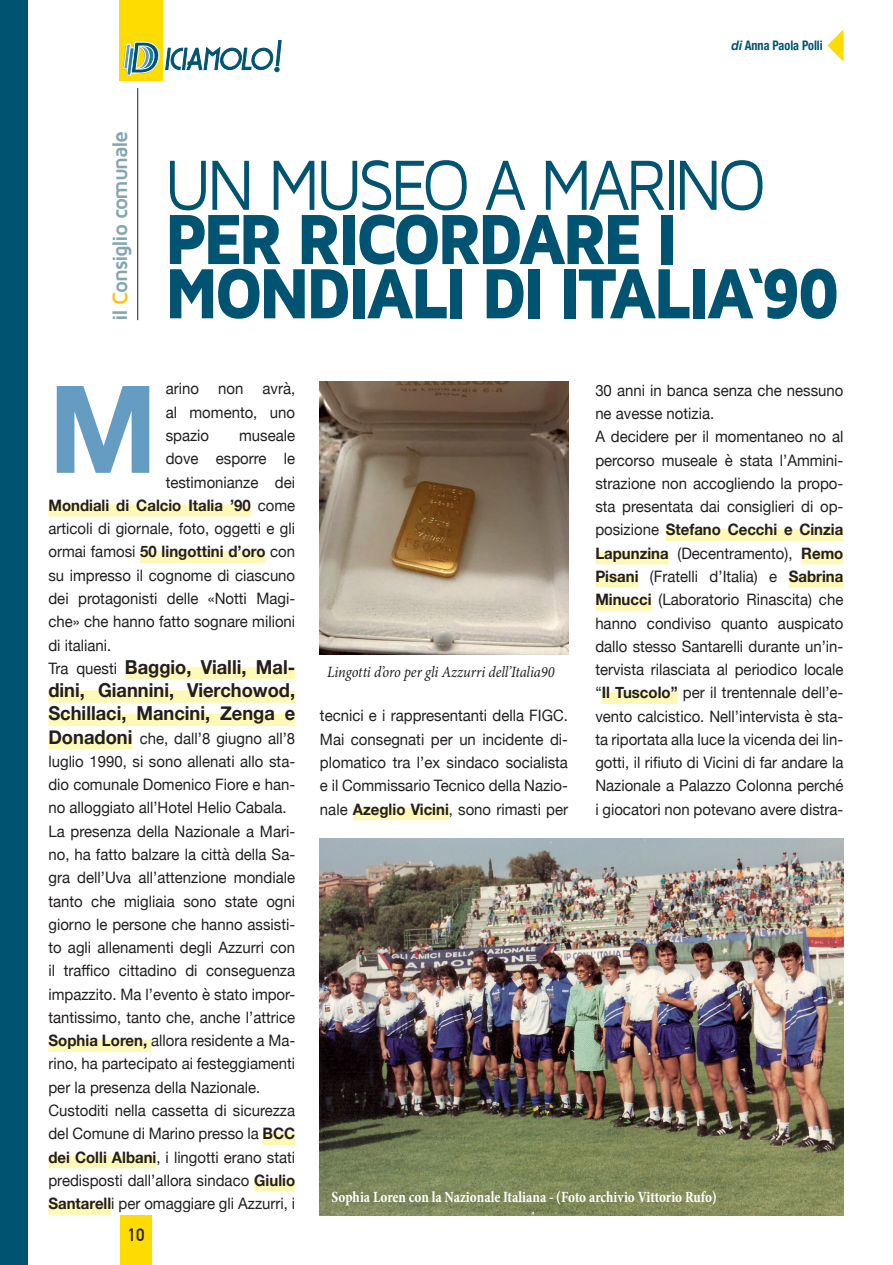
<style>
.page{position:relative;width:893px;height:1265px;background:#fff}
.page>*{position:absolute;margin:0;border:0;box-sizing:border-box;transform-origin:0 0}
.t1{font:700 121.62px "Helvetica Neue";color:#659cc1}
.t2{font:900 73.5px "Maven Pro";letter-spacing:-.07em;color:#005471;scale:.9 1}
.t3{font:73.5px "Maven Pro";letter-spacing:-.075em;color:#005471;scale:.9 1}
.t4{font:700 21.18px "Maven Pro";letter-spacing:-.065em;color:#84a6b1}
.t5{font:700 19.25px/23.3px "Helvetica Neue";color:#231f20;text-align:justify;scale:.95 1}
.t6{font:700 17.5px "DIN Alternate";color:#231f20}
.t7{font:15.75px/23.3px "Helvetica Neue";color:#231f20;text-align:justify;scale:.95 1}
.t8{font:700 15.75px "Helvetica Neue";color:#231f20;scale:.95 1}
.t9{font:700 condensed 15.75px "Minion Pro";color:#fff;scale:.91 1}
.t10{font:italic 15.75px "Minion Pro";letter-spacing:-.005em;color:#231f20;scale:.91 1}
.t11{font:700 condensed 13.12px "Helvetica Neue";color:#005471;scale:.93 1}
.s1{color:#fec210}
.s2{font-style:italic;font-stretch:normal}
.s3{font-weight:400}
.s4{font-weight:400;font-size:15.75px}
.s5{font-weight:700;font-size:19.25px}
.s6{font-weight:700}
</style>
<div class="page">
<div style="left:119px;top:0;width:43px;height:81px;background:#ffdc01"></div>
<svg style="left:123px;top:40px;width:159px;height:36px"></svg>
<hr style="left:137px;top:88px;width:1px;height:232px;background:#231f20">
<div style="left:353px;top:808px;width:96px;height:12px;background:#fff9b8"></div>
<div style="left:666px;top:529px;width:177px;height:12px;background:#fff9b8"></div>
<div style="left:595px;top:552px;width:74px;height:12px;background:#fff9b8"></div>
<div style="left:801px;top:552px;width:42px;height:12px;background:#fff9b8"></div>
<div style="left:595px;top:575px;width:43px;height:13px;background:#fff9b8"></div>
<div style="left:789px;top:575px;width:54px;height:13px;background:#fff9b8"></div>
<div style="left:595px;top:599px;width:56px;height:12px;background:#fff9b8"></div>
<div style="left:602px;top:692px;width:76px;height:12px;background:#fff9b8"></div>
<div style="left:48px;top:504px;width:203px;height:13px;background:#fff9b8"></div>
<div style="left:140px;top:551px;width:125px;height:12px;background:#fff9b8"></div>
<div style="left:125px;top:667px;width:170px;height:12px;background:#fff9b8"></div>
<div style="left:48px;top:690px;width:247px;height:13px;background:#fff9b8"></div>
<div style="left:48px;top:714px;width:247px;height:12px;background:#fff9b8"></div>
<div style="left:48px;top:737px;width:84px;height:12px;background:#fff9b8"></div>
<div style="left:48px;top:1040px;width:103px;height:12px;background:#fff9b8"></div>
<div style="left:262px;top:1133px;width:33px;height:12px;background:#fff9b8"></div>
<div style="left:48px;top:1156px;width:108px;height:12px;background:#fff9b8"></div>
<div style="left:254px;top:1179px;width:41px;height:13px;background:#fff9b8"></div>
<div style="left:48px;top:1203px;width:63px;height:12px;background:#fff9b8"></div>
<div style="left:0;top:0;width:27px;height:1265px;background:#005471"></div>
<svg style="left:827px;top:30px;width:16px;height:31px"></svg>
<img style="left:320px;top:382px;width:248px;height:273px">
<img style="left:320px;top:838px;width:523px;height:377px">
<div style="left:120px;top:1215px;width:31px;height:50px;background:#ffdc01"></div>
<h3 class="t4" style="left:109px;top:321px;width:192px;rotate:-90deg">il <span class="s1">C</span>onsiglio comunale</h3>
<p class="t11" style="left:732px;top:34px;width:100px"><span class="s2">di</span> Anna Paola Polli</p>
<h2 class="t3" style="left:164px;top:147px;width:671px">UN MUSEO A MARINO</h2>
<h2 class="t2" style="left:164px;top:200px;width:573px">PER RICORDARE I</h2>
<h2 class="t2" style="left:164px;top:254px;width:753px">MONDIALI DI ITALIA‘90</h2>
<p class="t7" style="left:166px;top:378px;width:138px">arino non avrà, al momento, uno spazio</p>
<h1 class="t1" style="left:48px;top:334px;width:111px">M</h1>
<p class="t7" style="left:239px;top:425px;width:60px">museale</p>
<p class="t7" style="left:166px;top:448px;width:138px">dove esporre le</p>
<p class="t7" style="left:166px;top:471px;width:138px">testimonianze dei</p>
<p class="t8" style="left:48px;top:493px;width:261px">Mondiali di Calcio Italia ’90 <span class="s3">come</span></p>
<p class="t7" style="left:48px;top:518px;width:261px">articoli di giornale, foto, oggetti e gli</p>
<p class="t8" style="left:48px;top:539px;width:261px"><span class="s3">ormai famosi</span> 50 lingottini d’oro <span class="s3">con</span></p>
<p class="t7" style="left:48px;top:564px;width:261px">su impresso il cognome di ciascuno</p>
<p class="t7" style="left:48px;top:588px;width:261px">dei protagonisti delle «Notti Magi-</p>
<p class="t7" style="left:48px;top:611px;width:261px">che» che hanno fatto sognare milioni</p>
<p class="t7" style="left:48px;top:634px;width:68px">di italiani.</p>
<p class="t5" style="left:48px;top:656px;width:261px"><span class="s4">Tra questi</span> Baggio, Vialli, Mal&shy;dini, Giannini, Vierchowod, Schillaci, Mancini, Zenga e</p>
<p class="t7" style="left:48px;top:727px;width:261px;text-align:left"><span class="s5">Donadoni</span> che, dall’8 giugno all’8 luglio 1990, si sono allenati allo sta&shy;dio comunale Domenico Fiore e han&shy;no alloggiato all’Hotel Helio Cabala.<br>La presenza della Nazionale a Mari&shy;no, ha fatto balzare la città della Sa&shy;gra dell’Uva all’attenzione mondiale tanto che migliaia sono state ogni giorno le persone che hanno assisti&shy;to agli allenamenti degli Azzurri con il traffico cittadino di conseguenza impazzito. Ma l’evento è stato impor&shy;tantissimo, tanto che, anche l’attrice <span class="s6">Sophia Loren,</span> allora residente a Ma&shy;rino, ha partecipato ai festeggiamenti per la presenza della Nazionale.<br>Custoditi nella cassetta di sicurezza del Comune di Marino presso la <span class="s6">BCC dei Colli Albani</span>, i lingotti erano stati predisposti dall’allora sindaco <span class="s6">Giulio Santarell</span>i per omaggiare gli Azzurri, i</p>
<p class="t6" style="left:128px;top:1222px;width:18px">10</p>
<p class="t10" style="left:327px;top:661px;width:251px">Lingotti d’oro per gli Azzurri dell’Italia90</p>
<p class="t7" style="left:320px;top:705px;width:263px">tecnici e i rappresentanti della FIGC.<br>Mai consegnati per un incidente di&shy;plomatico tra l’ex sindaco socialista e il Commissario Tecnico della Nazio&shy;nale <span class="s6">Azeglio Vicini</span>, sono rimasti per</p>
<p class="t7" style="left:595px;top:379px;width:263px;text-align:left">30 anni in banca senza che nessuno ne avesse notizia.<br>A decidere per il momentaneo no al percorso museale è stata l’Ammini&shy;strazione non accogliendo la propo&shy;sta presentata dai consiglieri di op&shy;posizione <span class="s6">Stefano Cecchi e Cinzia Lapunzina</span> (Decentramento), <span class="s6">Remo Pisani</span> (Fratelli d’Italia) e <span class="s6">Sabrina Minucci</span> (Laboratorio Rinascita) che hanno condiviso quanto auspicato dallo stesso Santarelli durante un’in&shy;tervista rilasciata al periodico locale “<span class="s6">Il Tuscolo”</span> per il trentennale dell’e&shy;vento calcistico. Nell’intervista è sta&shy;ta riportata alla luce la vicenda dei lin&shy;gotti, il rifiuto di Vicini di far andare la Nazionale a Palazzo Colonna perché i giocatori non potevano avere distra-</p>
<p class="t9" style="left:332px;top:1186px;width:425px">Sophia Loren con la Nazionale Italiana - (Foto archivio Vittorio Rufo)</p>
</div>
